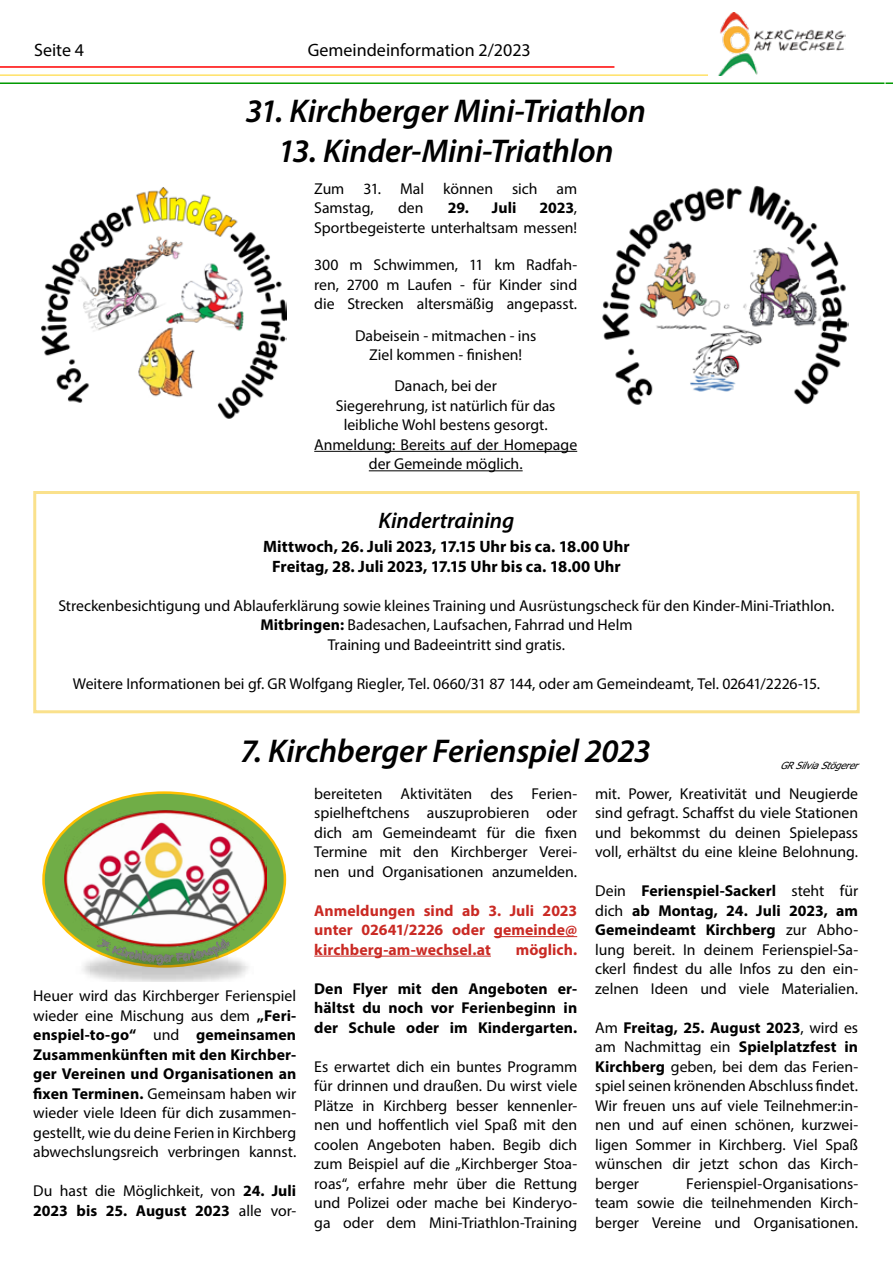
<style>
.page{position:relative;width:893px;height:1263px;background:#fff}
.page>*{position:absolute;margin:0;border:0;box-sizing:border-box;transform-origin:0 0}
.t1{font:italic 600 33px "Myriad Pro";letter-spacing:-.005em;color:#000}
.t2{font:italic 600 22.5px "Myriad Pro";letter-spacing:-.005em;color:#000}
.t3{font:18px "Myriad Pro";color:#000}
.t4{font:700 16.5px/19.5px "Myriad Pro";color:#000;text-align:center}
.t5{font:15.75px/19.5px "Myriad Pro";color:#000;text-align:justify}
.t6{font:700 15.75px/19.5px "Myriad Pro";letter-spacing:.005em;color:#000;text-align:justify}
.t7{font:700 15.75px/19.5px "Myriad Pro";letter-spacing:.005em;color:#ca2a24;text-align:justify}
.t8{font:italic 9.75px "Tahoma";color:#000}
.s1{font-weight:700}
</style>
<div class="page">
<img style="left:718px;top:13px;width:128px;height:62px">
<hr style="left:0;top:66px;width:614px;height:2px;background:#f00">
<hr style="left:0;top:74px;width:708px;height:2px;background:#ffe166">
<hr style="left:0;top:82px;width:884px;height:2px;background:#090">
<svg style="left:885px;top:82px;width:8px;height:2px"></svg>
<hr style="left:314px;top:451px;width:263px;height:1px;background:#000">
<hr style="left:369px;top:470px;width:154px;height:1px;background:#000">
<img style="left:41px;top:187px;width:246px;height:232px">
<img style="left:602px;top:185px;width:246px;height:220px">
<div style="left:33px;top:491px;width:827px;height:222px;border:3px solid #fae18c"></div>
<hr style="left:494px;top:936px;width:83px;height:1px;background:#ca2a24">
<hr style="left:314px;top:956px;width:177px;height:1px;background:#ca2a24">
<svg style="left:42px;top:791px;width:245px;height:180px"></svg>
<img style="left:96px;top:796px;width:191px;height:68px">
<p class="t3" style="left:34px;top:39px;width:52px">Seite 4</p>
<p class="t3" style="left:308px;top:39px;width:225px">Gemeindeinformation 2/2023</p>
<h1 class="t1" style="left:245px;top:90px;width:402px">31. Kirchberger Mini-Triathlon</h1>
<h1 class="t1" style="left:278px;top:130px;width:337px">13. Kinder-Mini-Triathlon</h1>
<p class="t5" style="left:314px;top:179px;width:264px">Zum 31. Mal können sich am<br>Samstag,</p>
<p class="t5" style="left:398px;top:198px;width:27px">den</p>
<p class="t6" style="left:448px;top:198px;width:70px">29. Juli</p>
<p class="t5" style="left:314px;top:198px;width:264px;text-align:right"><span class="s1">2023</span>,<br>Sportbegeisterte unterhaltsam messen!</p>
<p class="t5" style="left:314px;top:255px;width:264px">300 m Schwimmen, 11 km Radfah&shy;ren, 2700 m Laufen - für Kinder sind die Strecken altersmäßig angepasst.</p>
<p class="t5" style="left:355px;top:325px;width:183px;text-align:center">Dabeisein - mitmachen - ins<br>Ziel kommen - finishen!</p>
<p class="t5" style="left:314px;top:376px;width:264px;text-align:center">Danach, bei der<br>Siegerehrung, ist natürlich für das leibliche Wohl bestens gesorgt.<br>Anmeldung: Bereits auf der Homepage der Gemeinde möglich.</p>
<h2 class="t2" style="left:379px;top:506px;width:137px">Kindertraining</h2>
<p class="t4" style="left:263px;top:536px;width:368px">Mittwoch, 26. Juli 2023, 17.15 Uhr bis ca. 18.00 Uhr<br>Freitag, 28. Juli 2023, 17.15 Uhr bis ca. 18.00 Uhr</p>
<p class="t5" style="left:58px;top:595px;width:777px;text-align:center">Streckenbesichtigung und Ablauferklärung sowie kleines Training und Ausrüstungscheck für den Kinder-Mini-Triathlon.<br><span class="s1">Mitbringen:</span> Badesachen, Laufsachen, Fahrrad und Helm<br>Training und Badeeintritt sind gratis.</p>
<p class="t5" style="left:73px;top:673px;width:749px">Weitere Informationen bei gf. GR Wolfgang Riegler, Tel. 0660/31 87 144, oder am Gemeindeamt, Tel. 02641/2226-15.</p>
<h1 class="t1" style="left:240px;top:730px;width:412px">7. Kirchberger Ferienspiel 2023</h1>
<p class="t8" style="left:780px;top:759px;width:85px">GRSilviaStögerer</p>
<p class="t5" style="left:33px;top:986px;width:264px">Heuer wird das Kirchberger Ferienspiel wieder eine Mischung aus dem <span class="s1">„Feri&shy;enspiel-to-go“</span> und <span class="s1">gemeinsamen Zusammenkünften mit den Kirchber&shy;ger Vereinen und Organisationen an fixen Terminen.</span> Gemeinsam haben wir wieder viele Ideen für dich zusammen&shy;gestellt, wie du deine Ferien in Kirchberg abwechslungsreich verbringen kannst.</p>
<p class="t5" style="left:33px;top:1181px;width:264px">Du hast die Möglichkeit, von <span class="s1">24. Juli<br>2023 bis 25. August 2023</span> alle vor-</p>
<p class="t5" style="left:314px;top:783px;width:264px">bereiteten Aktivitäten des Ferien&shy;spielheftchens auszuprobieren oder dich am Gemeindeamt für die fixen Termine mit den Kirchberger Verei&shy;nen und Organisationen anzumelden.</p>
<p class="t7" style="left:314px;top:900px;width:264px">Anmeldungen sind ab 3. Juli 2023 unter 02641/2226 oder gemeinde@ kirchberg-am-wechsel.at</p>
<p class="t7" style="left:516px;top:939px;width:63px">möglich.</p>
<p class="t6" style="left:314px;top:978px;width:264px">Den Flyer mit den Angeboten er&shy;hältst du noch vor Ferienbeginn in der Schule oder im Kindergarten.</p>
<p class="t5" style="left:314px;top:1056px;width:264px">Es erwartet dich ein buntes Programm für drinnen und draußen. Du wirst viele Plätze in Kirchberg besser kennenler&shy;nen und hoffentlich viel Spaß mit den coolen Angeboten haben. Begib dich zum Beispiel auf die „Kirchberger Stoa&shy;roas“, erfahre mehr über die Rettung und Polizei oder mache bei Kinderyo&shy;ga oder dem Mini-Triathlon-Training</p>
<p class="t5" style="left:595px;top:783px;width:264px">mit. Power, Kreativität und Neugierde sind gefragt. Schaffst du viele Stationen und bekommst du deinen Spielepass voll, erhältst du eine kleine Belohnung.</p>
<p class="t5" style="left:595px;top:881px;width:264px">Dein <span class="s1">Ferienspiel-Sackerl</span> steht für dich <span class="s1">ab Montag, 24. Juli 2023, am Gemeindeamt Kirchberg</span> zur Abho&shy;lung bereit. In deinem Ferienspiel-Sa&shy;ckerl findest du alle Infos zu den ein&shy;zelnen Ideen und viele Materialien.</p>
<p class="t5" style="left:595px;top:1017px;width:264px">Am <span class="s1">Freitag, 25. August 2023</span>, wird es am Nachmittag ein <span class="s1">Spielplatzfest in Kirchberg</span> geben, bei dem das Ferien&shy;spiel seinen krönenden Abschluss findet.<br>Wir freuen uns auf viele Teilnehmer:in&shy;nen und auf einen schönen, kurzwei&shy;ligen Sommer in Kirchberg. Viel Spaß wünschen dir jetzt schon das Kirch&shy;berger</p>
<p class="t5" style="left:595px;top:1173px;width:264px;text-indent:91px">Ferienspiel-Organisations&shy;team sowie die teilnehmenden Kirch&shy;berger Vereine und Organisationen.</p>
</div>
